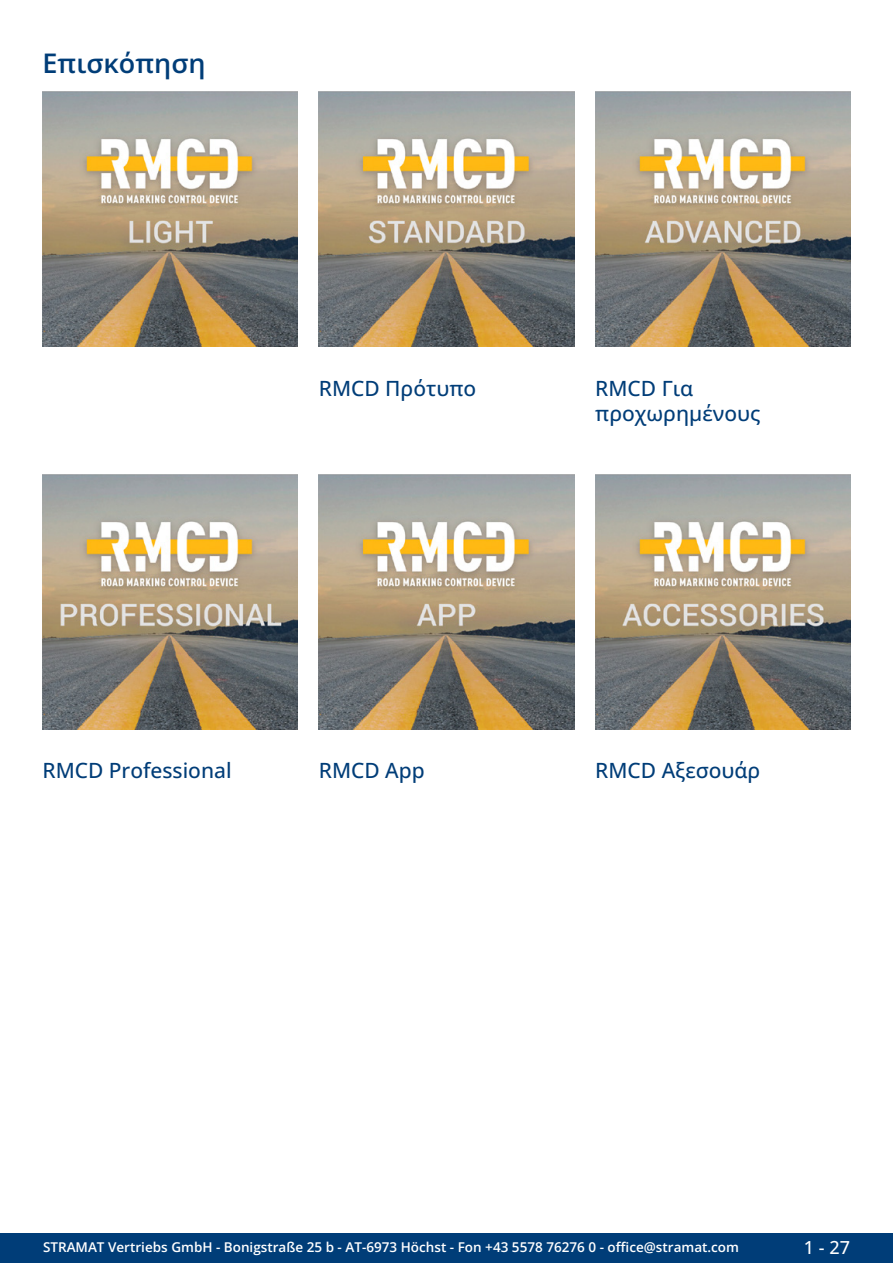
<style>
.page{position:relative;width:893px;height:1263px;background:#fff}
.page>*{position:absolute;margin:0;border:0;box-sizing:border-box;transform-origin:0 0}
.GruppeName{font:600 27px "Open Sans";color:#003d78}
.Übersicth{font:500 21px/25.2px "Open Sans";color:#003d78}
.t1{font:500 18px "Open Sans";color:#fff}
.t2{font:600 13.5px "Open Sans";color:#fff}
</style>
<div class="page">
<div style="left:0;top:1233px;width:893px;height:30px;background:#003d78"></div>
<img style="left:43px;top:91px;width:255px;height:256px">
<img style="left:43px;top:474px;width:255px;height:255px">
<img style="left:319px;top:91px;width:255px;height:256px">
<img style="left:319px;top:474px;width:255px;height:255px">
<img style="left:595px;top:91px;width:255px;height:256px">
<img style="left:595px;top:474px;width:255px;height:255px">
<p class="GruppeName" style="left:43px;top:44px;width:165px">Επισκόπηση</p>
<p class="Übersicth" style="left:319px;top:375px;width:159px">RMCD Πρότυπο</p>
<p class="Übersicth" style="left:595px;top:375px;width:167px">RMCD Για προχωρημένους</p>
<p class="Übersicth" style="left:43px;top:758px;width:191px">RMCD Professional</p>
<p class="Übersicth" style="left:319px;top:758px;width:107px">RMCD App</p>
<p class="Übersicth" style="left:595px;top:758px;width:166px">RMCD Αξεσουάρ</p>
<p class="t2" style="left:43px;top:1238px;width:698px">STRAMAT Vertriebs GmbH - Bonigstraße 25 b - AT-6973 Höchst - Fon +43 5578 76276 0 - office@stramat.com</p>
<h3 class="t1" style="left:804px;top:1234px;width:48px">1 - 27</h3>
</div>
